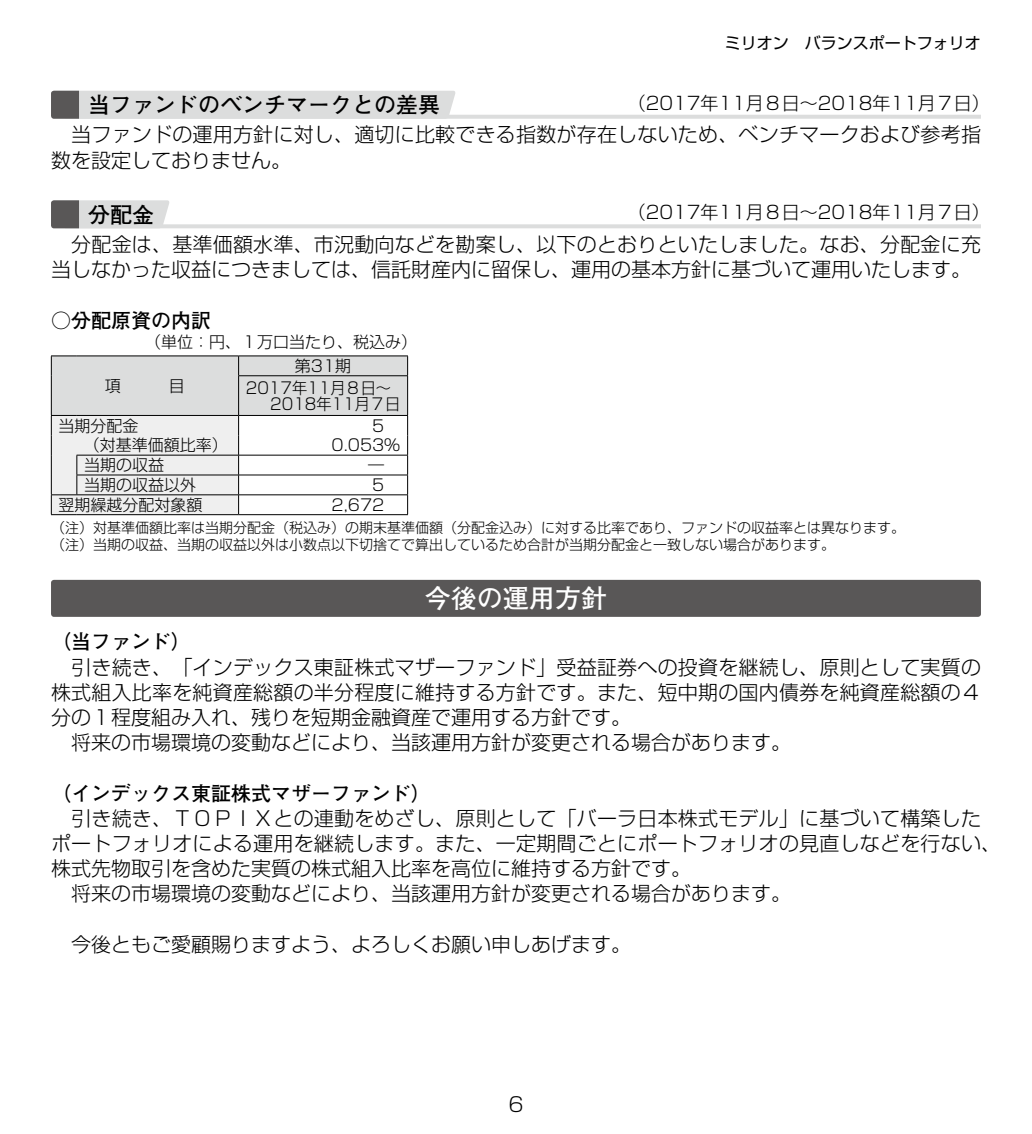
<style>
.page{position:relative;width:1032px;height:1134px;background:#fff}
.page>*{position:absolute;margin:0;border:0;box-sizing:border-box;transform-origin:0 0}
.t1{font:700 26px "Futo Go B101 Pr 6";color:#fff}
.t2{font:700 22px "Futo Go B101 Pr 6";color:#000}
.t3{font:300 20px/25.2px "Shin Go Pr 6";letter-spacing:.01em;color:#000}
.t4{font:700 20px "Futo Go B101 Pr 6";color:#000}
.t5{font:300 18px "Shin Go Pr 6";color:#000}
.t6{font:300 16px/23.8px "Shin Go Pr 6";color:#000}
.t7{font:300 16px/16px "Shin Go Pr 6";color:#000;scale:.95 1}
.t8{font:16px "Shin Go Pr 6";color:#000}
.t9{font:300 14px/17px "Shin Go Pr 6";color:#000}
</style>
<div class="page">
<svg style="left:51px;top:356px;width:357px;height:159px"></svg>
<hr style="left:77px;top:514px;width:162px;height:1px;background:#000">
<hr style="left:239px;top:514px;width:169px;height:1px;background:#000">
<hr style="left:65px;top:115px;width:916px;height:4px;background:#dcdddd">
<svg style="left:51px;top:91px;width:405px;height:28px;background:#d3d4d4"></svg>
<hr style="left:65px;top:224px;width:916px;height:4px;background:#dcdddd">
<svg style="left:51px;top:200px;width:119px;height:28px;background:#bebfbf"></svg>
<div style="left:51px;top:580px;width:930px;height:37px;background:#595757;border-radius:3px"></div>
<p class="t8" style="left:725px;top:30px;width:257px">ミリオン　バランスポートフォリオ</p>
<p class="t2" style="left:88px;top:87px;width:354px">当ファンドのベンチマークとの差異</p>
<p class="t5" style="left:628px;top:88px;width:363px">（2017年11月８日～2018年11月７日）</p>
<p class="t3" style="left:51px;top:120px;width:931px">　当ファンドの運用方針に対し、適切に比較できる指数が存在しないため、ベンチマークおよび参考指数を設定しておりません。</p>
<p class="t2" style="left:88px;top:197px;width:67px">分配金</p>
<p class="t5" style="left:628px;top:198px;width:363px">（2017年11月８日～2018年11月７日）</p>
<p class="t3" style="left:51px;top:230px;width:931px">　分配金は、基準価額水準、市況動向などを勘案し、以下のとおりといたしました。なお、分配金に充当しなかった収益につきましては、信託財産内に留保し、運用の基本方針に基づいて運用いたします。</p>
<p class="t4" style="left:51px;top:304px;width:161px">○分配原資の内訳</p>
<p class="t6" style="left:295px;top:329px;width:124px;text-indent:-150px">（単位：円、１万口当たり、税込み）第31期</p>
<p class="t7" style="left:270px;top:378px;width:138px;text-indent:-24px">2017年11月８日～<br>2018年11月７日</p>
<p class="t6" style="left:59px;top:412px;width:81px">当期分配金</p>
<p class="t6" style="left:372px;top:412px;width:14px">5</p>
<p class="t6" style="left:84px;top:432px;width:146px">（対基準価額比率）</p>
<p class="t6" style="left:332px;top:432px;width:70px">0.053％</p>
<p class="t6" style="left:84px;top:452px;width:81px">当期の収益</p>
<p class="t6" style="left:368px;top:452px;width:17px">―</p>
<p class="t6" style="left:84px;top:472px;width:114px">当期の収益以外</p>
<p class="t6" style="left:372px;top:472px;width:14px">5</p>
<p class="t6" style="left:59px;top:491px;width:145px">翌期繰越分配対象額</p>
<p class="t6" style="left:332px;top:491px;width:54px">2,672</p>
<p class="t9" style="left:51px;top:518px;width:856px">（注）対基準価額比率は当期分配金（税込み）の期末基準価額（分配金込み）に対する比率であり、ファンドの収益率とは異なります。（注）当期の収益、当期の収益以外は小数点以下切捨てで算出しているため合計が当期分配金と一致しない場合があります。</p>
<h1 class="t1" style="left:425px;top:578px;width:183px">今後の運用方針</h1>
<p class="t4" style="left:51px;top:626px;width:141px">（当ファンド）</p>
<p class="t3" style="left:51px;top:653px;width:931px">　引き続き、「インデックス東証株式マザーファンド」受益証券への投資を継続し、原則として実質の株式組入比率を純資産総額の半分程度に維持する方針です。また、短中期の国内債券を純資産総額の４分の１程度組み入れ、残りを短期金融資産で運用する方針です。<br>　将来の市場環境の変動などにより、当該運用方針が変更される場合があります。</p>
<p class="t4" style="left:51px;top:777px;width:381px">（インデックス東証株式マザーファンド）</p>
<p class="t3" style="left:51px;top:804px;width:952px">　引き続き、ＴＯＰＩＸとの連動をめざし、原則として「バーラ日本株式モデル」に基づいて構築したポートフォリオによる運用を継続します。また、一定期間ごとにポートフォリオの見直しなどを行ない、株式先物取引を含めた実質の株式組入比率を高位に維持する方針です。<br>　将来の市場環境の変動などにより、当該運用方針が変更される場合があります。</p>
<p class="t3" style="left:51px;top:930px;width:582px">　今後ともご愛顧賜りますよう、よろしくお願い申しあげます。</p>
<p class="t3" style="left:508px;top:1090px;width:17px">6</p>
</div>
